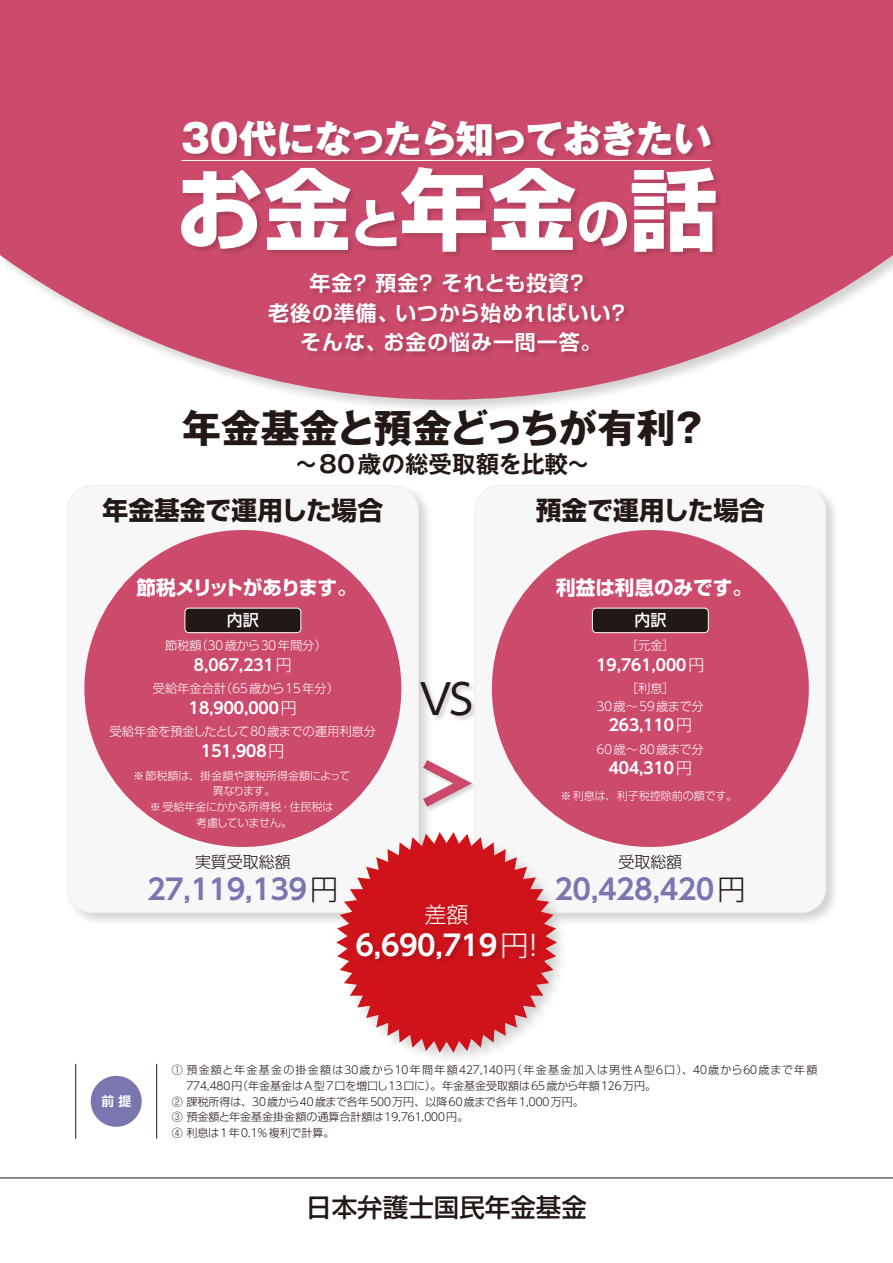
<style>
.page{position:relative;width:893px;height:1263px;background:#fff}
.page>*{position:absolute;margin:0;border:0;box-sizing:border-box;transform-origin:0 0}
.t1{font:700 88.35px "Shin Go Pro";color:#fff}
.t2{font:900 57.6px "Shin Go Pro";color:#cc4a6c}
.t3{font:41.7px "MO Clear Tone SG";color:#221815}
.t4{font:700 39.3px "Gothic MB101 Pr 6";letter-spacing:-.02em;color:#221815}
.t5{font:800 37.95px "Gothic MB101 Pr 6";letter-spacing:-.045em;color:#fff}
.t6{font:600 28.2px "MO Clear Tone SG";color:#7a77b0}
.t7{font:600 28.2px "MO Clear Tone SG";color:#fff}
.t8{font:700 25.8px "Shin Go Pro";color:#221815}
.t9{font:500 25.5px "Shin Go Pro";color:#221815}
.t10{font:700 23.55px "Gothic MB101 Pr 6 De";color:#221815}
.t11{font:300 22.05px "Shin Go Pro";color:#fff}
.t12{font:700 20.85px/29.4px "Shin Go Pro De";letter-spacing:.05em;color:#fff;text-align:center}
.t13{font:700 19.65px "Shin Go Pro";letter-spacing:-.05em;color:#fff}
.t14{font:700 19.65px "Shin Go Pro";letter-spacing:-.01em;color:#fff}
.t15{font:600 15.9px "MO Clear Tone SG";color:#fff}
.t16{font:300 15.9px "Shin Go Pro";color:#221815}
.t17{font:500 15.9px "Shin Go Pro";color:#fff}
.t18{font:700 12.75px "Shin Go Pro De";color:#fff}
.t19{font:300 12.3px/17.1px "Shin Go Pro";color:#fff;text-align:center}
.t20{font:300 12.3px "Shin Go Pro";letter-spacing:-.02em;color:#fff}
.t21{font:300 11.1px "Shin Go Pro";color:#221815}
.t22{font:300 11.1px/15.9px "Shin Go Pro";color:#fff;text-align:center}
.t23{font:300 11.1px "Shin Go Pro";letter-spacing:.115em;color:#221815}
.t24{font:300 11.1px "Shin Go Pro";letter-spacing:-.02em;color:#221815}
.s1{font-size:52.95px}
.s2{font-family:"MO Clear Tone SG"}
.s3{font-family:"Shin Go Pro";font-weight:300}
.s4{font-family:"Shin Go Pro";font-weight:300;color:#221815}
</style>
<div class="page">
<div style="left:0;top:0;width:893px;height:414px;background:#221815;opacity:.2"></div>
<svg style="left:0;top:1px;width:893px;height:399px;fill:#cc4a6c"></svg>
<hr style="left:0;top:1178px;width:893px;height:1px;background:#221815">
<div style="left:91px;top:1076px;width:51px;height:51px;background:#7a77b0;border-radius:50%"></div>
<hr style="left:156px;top:1064px;width:1px;height:75px;background:#221815">
<hr style="left:75px;top:1064px;width:1px;height:75px;background:#221815">
<div style="left:420px;top:681px;width:58px;height:41px;background:#221815;opacity:.2"></div>
<div style="left:423px;top:759px;width:55px;height:54px;background:#221815;opacity:.2"></div>
<div style="left:472px;top:483px;width:368px;height:444px;background:#221815;opacity:.2"></div>
<div style="left:475px;top:486px;width:351px;height:427px;background:#f7f7f8;border-radius:25px"></div>
<div style="left:492px;top:530px;width:317px;height:317px;background:#cc4a6c;border-radius:50%"></div>
<div style="left:592px;top:608px;width:116px;height:25px;background:#221815;border-radius:4px"></div>
<div style="left:592px;top:608px;width:117px;height:25px;border:1px solid #fff;border-radius:4px"></div>
<div style="left:65px;top:483px;width:368px;height:444px;background:#221815;opacity:.2"></div>
<div style="left:67px;top:486px;width:351px;height:427px;background:#f7f7f8;border-radius:25px"></div>
<div style="left:84px;top:530px;width:317px;height:317px;background:#cc4a6c;border-radius:50%"></div>
<div style="left:185px;top:608px;width:116px;height:25px;background:#221815;border-radius:4px"></div>
<div style="left:184px;top:608px;width:117px;height:25px;border:1px solid #fff;border-radius:4px"></div>
<div style="left:335px;top:831px;width:235px;height:235px;background:#221815;opacity:.2"></div>
<svg style="left:336px;top:832px;width:221px;height:221px;fill:#d0121b"></svg>
<div style="left:356px;top:904px;width:185px;height:61px;background:#221815;opacity:.2"></div>
<div style="left:180px;top:120px;width:542px;height:138px;background:#221815;opacity:.2"></div>
<div style="left:268px;top:273px;width:363px;height:86px;background:#221815;opacity:.2"></div>
<div style="left:181px;top:159px;width:537px;height:8px;background:#c9496a"></div>
<hr style="left:182px;top:160px;width:529px;height:1px;background:#fff">
<hr style="left:0;top:0;width:893px;height:1px;background:#fff">
<h3 class="t5" style="left:181px;top:106px;width:532px">30代になったら知っておきたい</h3>
<h1 class="t1" style="left:175px;top:140px;width:544px">お金<span class="s1">と</span>年金<span class="s1">の</span>話</h1>
<h3 class="t12" style="left:268px;top:266px;width:362px">年金？ 預金？ それとも投資？<br>老後の準備、いつから始めればいい？そんな、お金の悩み一問一答。</h3>
<h3 class="t4" style="left:182px;top:395px;width:528px">年金基金と預金どっちが有利？</h3>
<h3 class="t10" style="left:295px;top:445px;width:297px">〜80歳の総受取額を比較〜</h3>
<h3 class="t8" style="left:103px;top:489px;width:282px">年金基金で運用した場合</h3>
<h3 class="t13" style="left:137px;top:572px;width:222px">節税メリットがあります。</h3>
<h3 class="t17" style="left:227px;top:607px;width:33px">内訳</h3>
<p class="t19" style="left:165px;top:636px;width:163px">節税額（<span class="s2">30</span>歳から<span class="s2">30</span>年間分）</p>
<h3 class="t15" style="left:194px;top:654px;width:99px">8,067,231<span class="s3">円</span></h3>
<p class="t19" style="left:153px;top:679px;width:188px">受給年金合計（<span class="s2">65</span>歳から<span class="s2">15</span>年分）</p>
<h3 class="t15" style="left:189px;top:696px;width:109px">18,900,000<span class="s3">円</span></h3>
<p class="t20" style="left:110px;top:721px;width:268px">受給年金を預金したとして<span class="s2">80</span>歳までの運用利息分</p>
<h3 class="t15" style="left:201px;top:739px;width:85px">151,908<span class="s3">円</span></h3>
<p class="t22" style="left:133px;top:766px;width:219px">※節税額は、掛金額や課税所得金額によって異なります。<br>※受給年金にかかる所得税・住民税は<br>考慮していません。</p>
<h3 class="t3" style="left:420px;top:671px;width:55px">VS</h3>
<h2 class="t2" style="left:419px;top:738px;width:59px">＞</h2>
<h3 class="t8" style="left:536px;top:489px;width:230px">預金で運用した場合</h3>
<h3 class="t14" style="left:556px;top:572px;width:197px">利益は利息のみです。</h3>
<h3 class="t17" style="left:634px;top:607px;width:33px">内訳</h3>
<p class="t19" style="left:626px;top:636px;width:51px">［元金］</p>
<h3 class="t15" style="left:596px;top:654px;width:109px">19,761,000<span class="s3">円</span></h3>
<p class="t19" style="left:597px;top:679px;width:109px">［利息］<br><span class="s2">30</span>歳～<span class="s2">59</span>歳まで分</p>
<h3 class="t15" style="left:609px;top:714px;width:85px">263,110<span class="s3">円</span></h3>
<p class="t19" style="left:597px;top:739px;width:109px"><span class="s2">60</span>歳～<span class="s2">80</span>歳まで分</p>
<h3 class="t15" style="left:609px;top:757px;width:85px">404,310<span class="s3">円</span></h3>
<p class="t22" style="left:560px;top:787px;width:178px">※利息は、利子税控除前の額です。</p>
<h3 class="t16" style="left:195px;top:849px;width:97px">実質受取総額</h3>
<h3 class="t6" style="left:147px;top:869px;width:192px">27,119,139<span class="s4">円</span></h3>
<h3 class="t11" style="left:425px;top:897px;width:46px">差額</h3>
<h3 class="t7" style="left:356px;top:925px;width:193px">6,690,719<span class="s3">円！</span></h3>
<h3 class="t16" style="left:618px;top:849px;width:65px">受取総額</h3>
<h3 class="t6" style="left:555px;top:869px;width:192px">20,428,420<span class="s4">円</span></h3>
<p class="t18" style="left:101px;top:1091px;width:31px">前提</p>
<p class="t23" style="left:172px;top:1060px;width:647px">① 預金額と年金基金の掛金額は<span class="s2">30</span>歳から<span class="s2">10</span>年間年額<span class="s2">427,140</span>円（年金基金加入は男性<span class="s2">A</span>型<span class="s2">6</span>口）、<span class="s2">40</span>歳から<span class="s2">60</span>歳まで年額</p>
<p class="t21" style="left:186px;top:1076px;width:471px"><span class="s2">774,480</span>円（年金基金は<span class="s2">A</span>型<span class="s2">7</span>口を増口し<span class="s2">13</span>口に）。年金基金受取額は<span class="s2">65</span>歳から年額<span class="s2">126</span>万円。</p>
<p class="t24" style="left:172px;top:1092px;width:414px">② 課税所得は、<span class="s2">30</span>歳から<span class="s2">40</span>歳まで各年<span class="s2">500</span>万円、以降<span class="s2">60</span>歳まで各年<span class="s2">1,000</span>万円。</p>
<p class="t21" style="left:172px;top:1108px;width:298px">③ 預金額と年金基金掛金額の通算合計額は<span class="s2">19,761,000</span>円。</p>
<p class="t21" style="left:172px;top:1124px;width:164px">④ 利息は<span class="s2">1</span>年<span class="s2">0.1%</span>複利で計算。</p>
<h3 class="t9" style="left:306px;top:1187px;width:282px">日本弁護士国民年金基金</h3>
</div>
